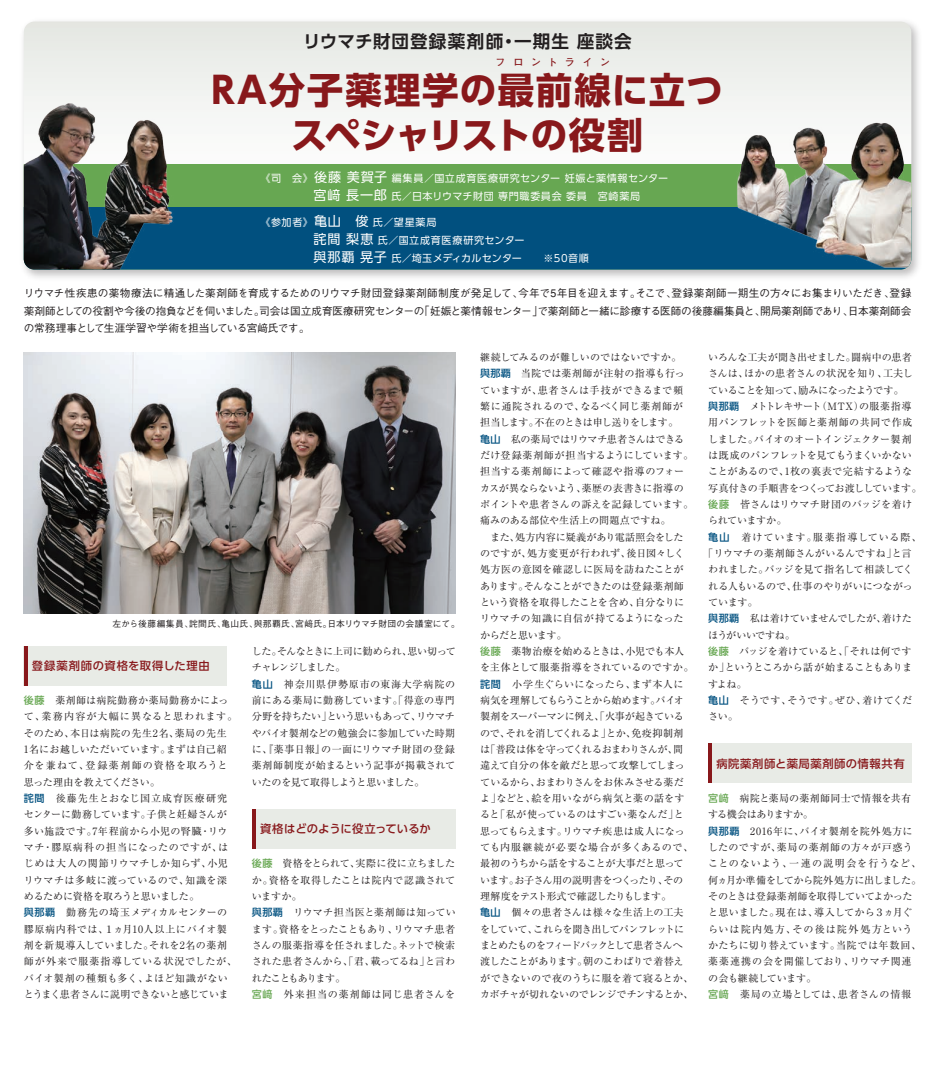
<style>
.page{position:relative;width:948px;height:1068px;background:#fff}
.page>*{position:absolute;margin:0;border:0;box-sizing:border-box;transform-origin:0 0}
.t1{font:700 36.5px/45.2px "UD Shin Go Pro";letter-spacing:.035em;color:#88181b;text-align:center}
.t2{font:700 17.62px "UD Shin Go Pro De";letter-spacing:.06em;color:#231f20}
.t3{font:500 11.25px "UD Shin Go Pro";letter-spacing:.045em;color:#88181b}
.t4{font:500 11.25px "UD Shin Go Pro";letter-spacing:.065em;color:#88181b}
.t5{font:500 11.25px "UD Shin Go Pro";letter-spacing:.01em;color:#88181b}
.t6{font:500 10.62px/17.6px "Gothic BBB";letter-spacing:-.02em;color:#231f20;text-align:justify}
.t7{font:10px/16.4px "Ryumin Pro";color:#231f20}
.t8{font:10px/16.4px "Ryumin Pro";letter-spacing:.03em;color:#231f20}
.t9{font:10px/16.4px "Ryumin Pro";letter-spacing:.02em;color:#231f20}
.t10{font:10px/16.4px "Ryumin Pro";letter-spacing:-.02em;color:#231f20}
.t11{font:10px/17.6px "UD Shin Go Pro";letter-spacing:.055em;color:#fff}
.t12{font:10px "Ryumin Pro";letter-spacing:-.05em;color:#231f20}
.t13{font:10px "Ryumin Pro";letter-spacing:-.04em;color:#231f20}
.t14{font:10px "Ryumin Pro";letter-spacing:-.035em;color:#231f20}
.t15{font:10px "Ryumin Pro";letter-spacing:-.025em;color:#231f20}
.t16{font:10px "Ryumin Pro";letter-spacing:.1em;color:#231f20}
.t17{font:700 10px "Futo Go B101 Pro";letter-spacing:.75em;color:#88181b}
.t18{font:500 8.75px "Gothic BBB";letter-spacing:.025em;color:#231f20}
.s1{font-size:13.12px}
.s2{font-family:"UD Shin Go Pro";font-weight:500;color:#01507f}
.s3{font-family:"UD Shin Go Pro";font-weight:500;color:#67a752}
</style>
<div class="page">
<img style="left:23px;top:21px;width:896px;height:257px">
<img style="left:24px;top:22px;width:887px;height:248px">
<img style="left:24px;top:352px;width:431px;height:262px">
<div style="left:24px;top:646px;width:203px;height:39px;background:#e8ebe6"></div>
<hr style="left:24px;top:646px;width:3px;height:39px;background:#88181b">
<div style="left:252px;top:809px;width:203px;height:39px;background:#e8ebe6"></div>
<hr style="left:252px;top:809px;width:3px;height:39px;background:#88181b">
<div style="left:708px;top:744px;width:203px;height:39px;background:#e8ebe6"></div>
<hr style="left:708px;top:744px;width:3px;height:39px;background:#88181b">
<p class="t2" style="left:303px;top:27px;width:330px">リウマチ財団登録薬剤師・一期生 座談会</p>
<p class="t1" style="left:212px;top:67px;width:512px">RA分子薬理学の最前線に立つスペシャリストの役割</p>
<p class="t17" style="left:495px;top:54px;width:116px">フロントライン</p>
<p class="t11" style="left:313px;top:170px;width:356px;text-indent:-53px">《司　会》 <span class="s1">後藤 美賀子</span> 編集員／国立成育医療研究センター 妊娠と薬情報センター<span class="s1">宮﨑 長一郎</span> 氏／日本リウマチ財団 専門職委員会 委員　宮崎薬局</p>
<p class="t11" style="left:313px;top:213px;width:277px;text-indent:-53px">《参加者》 <span class="s1">亀山　俊</span> 氏／望星薬局<br><span class="s1">詫間 梨恵</span> 氏／国立成育医療研究センター<br><span class="s1">與那覇 晃子</span> 氏／埼玉メディカルセンター　　※50音順</p>
<p class="t6" style="left:24px;top:285px;width:889px">リウマチ性疾患の薬物療法に精通した薬剤師を育成するためのリウマチ財団登録薬剤師制度が発足して、今年で5年目を迎えます。そこで、登録薬剤師一期生の方々にお集まりいただき、登録薬剤師としての役割や今後の抱負などを伺いました。司会は国立成育医療研究センターの「妊娠と薬情報センター」で薬剤師と一緒に診療する医師の後藤編集員と、開局薬剤師であり、日本薬剤師会の常務理事として生涯学習や学術を担当している宮﨑氏です。</p>
<p class="t7" style="left:480px;top:348px;width:215px">継続してみるのが難しいのではないですか。<span class="s2">與那覇</span> 当院では薬剤師が注射の指導も行っていますが、患者さんは手技ができるまで頻繁に通院されるので、なるべく同じ薬剤師が担当します。不在のときは申し送りをします。<br><span class="s2">亀山</span>　私の薬局ではリウマチ患者さんはできるだけ登録薬剤師が担当するようにしています。担当する薬剤師によって確認や指導のフォーカスが異ならないよう、薬歴の表書きに指導のポイントや患者さんの訴えを記録しています。痛みのある部位や生活上の問題点ですね。<br>　また、処方内容に疑義があり電話照会をしたのですが、処方変更が行われず、後日図々しく処方医の意図を確認しに医局を訪ねたことがあります。そんなことができたのは登録薬剤師という資格を取得したことを含め、自分なりにリウマチの知識に自信が持てるようになったからだと思います。<br><span class="s3">後藤</span>　薬物治療を始めるときは、小児でも本人を主体として服薬指導をされているのですか。<span class="s2">詫間</span> 小学生ぐらいになったら、まず本人に病気を理解してもらうことから始めます。バイオ製剤をスーパーマンに例え、「火事が起きているので、それを消してくれるよ」とか、免疫抑制剤は「普段は体を守ってくれるおまわりさんが、間違えて自分の体を敵だと思って攻撃してしまっているから、おまわりさんをお休みさせる薬だよ」などと、絵を用いながら病気と薬の話をすると「私が使っているのはすごい薬なんだ」と思ってもらえます。リウマチ疾患は成人になっても内服継続が必要な場合が多くあるので、最初のうちから話をすることが大事だと思っています。お子さん用の説明書をつくったり、その理解度をテスト形式で確認したりもします。<br><span class="s2">亀山</span> 個々の患者さんは様々な生活上の工夫をしていて、これらを聞き出してパンフレットにまとめたものをフィードバックとして患者さんへ渡したことがあります。朝のこわばりで着替えができないので夜のうちに服を着て寝るとか、カボチャが切れないのでレンジでチンするとか、</p>
<p class="t10" style="left:708px;top:348px;width:205px">いろんな工夫が聞き出せました。闘病中の患者</p>
<p class="t7" style="left:708px;top:365px;width:206px">さんは、ほかの患者さんの状況を知り、工夫し</p>
<p class="t12" style="left:708px;top:382px;width:197px">ていることを知って、励みになったようです。</p>
<p class="t7" style="left:708px;top:397px;width:205px"><span class="s2">與那覇</span> メトトレキサート（MTX）の服薬指導</p>
<p class="t8" style="left:708px;top:414px;width:206px">用パンフレットを医師と薬剤師の共同で作成</p>
<p class="t14" style="left:708px;top:431px;width:205px">しました。バイオのオートインジェクター製剤</p>
<p class="t15" style="left:708px;top:447px;width:205px">は既成のパンフレットを見てもうまくいかない</p>
<p class="t7" style="left:708px;top:463px;width:205px">ことがあるので、1枚の裏表で完結するような</p>
<p class="t13" style="left:708px;top:480px;width:215px">写真付きの手順書をつくってお渡ししています。</p>
<p class="t9" style="left:708px;top:495px;width:205px"><span class="s3">後藤</span> 皆さんはリウマチ財団のバッジを着け</p>
<p class="t13" style="left:708px;top:513px;width:80px">られていますか。</p>
<p class="t16" style="left:708px;top:529px;width:215px"><span class="s2">亀山</span> 着けています。服薬指導している際、</p>
<p class="t7" style="left:703px;top:544px;width:210px">「リウマチの薬剤師さんがいるんですね」と言</p>
<p class="t7" style="left:708px;top:561px;width:206px">われました。バッジを見て指名して相談してく</p>
<p class="t7" style="left:708px;top:577px;width:206px">れる人もいるので、仕事のやりがいにつながっ</p>
<p class="t7" style="left:708px;top:593px;width:51px">ています。</p>
<p class="t7" style="left:708px;top:610px;width:205px"><span class="s2">與那覇</span>　私は着けていませんでしたが、着けた</p>
<p class="t12" style="left:708px;top:627px;width:88px">ほうがいいですね。</p>
<p class="t9" style="left:708px;top:642px;width:205px"><span class="s3">後藤</span> バッジを着けていると、「それは何です</p>
<p class="t10" style="left:708px;top:659px;width:205px">か」というところから話が始まることもありま</p>
<p class="t7" style="left:708px;top:675px;width:40px">すよね。</p>
<p class="t7" style="left:708px;top:691px;width:205px"><span class="s2">亀山</span> そうです、そうです。ぜひ、着けてくだ</p>
<p class="t7" style="left:708px;top:708px;width:32px">さい。</p>
<p class="t18" style="left:112px;top:618px;width:348px">左から後藤編集員、詫間氏、亀山氏、與那覇氏、宮﨑氏。日本リウマチ財団の会議室にて。</p>
<p class="t4" style="left:32px;top:656px;width:179px">登録薬剤師の資格を取得した理由</p>
<p class="t10" style="left:252px;top:642px;width:205px">した。そんなときに上司に勧められ、思い切ってチャレンジしました。<br><span class="s2">亀山</span> 神奈川県伊勢原市の東海大学病院の前にある薬局に勤務しています。「得意の専門分野を持ちたい」という思いもあって、リウマチやバイオ製剤などの勉強会に参加していた時期に、『薬事日報』の一面にリウマチ財団の登録薬剤師制度が始まるという記事が掲載されていたのを見て取得しようと思いました。</p>
<p class="t8" style="left:24px;top:691px;width:215px"><span class="s3">後藤</span>　薬剤師は病院勤務か薬局勤務かによって、業務内容が大幅に異なると思われます。そのため、本日は病院の先生2名、薬局の先生<br>1名にお越しいただいています。まずは自己紹介を兼ねて、登録薬剤師の資格を取ろうと思った理由を教えてください。<br><span class="s2">詫間</span> 後藤先生とおなじ国立成育医療研究センターに勤務しています。子供と妊婦さんが多い施設です。7年程前から小児の腎臓・リウマチ・膠原病科の担当になったのですが、はじめは大人の関節リウマチしか知らず、小児リウマチは多岐に渡っているので、知識を深めるために資格を取ろうと思いました。<br><span class="s2">與那覇</span> 勤務先の埼玉メディカルセンターの膠原病内科では、１ヵ月10人以上にバイオ製剤を新規導入していました。それを2名の薬剤師が外来で服薬指導している状況でしたが、バイオ製剤の種類も多く、よほど知識がないとうまく患者さんに説明できないと感じていま</p>
<p class="t3" style="left:716px;top:754px;width:190px">病院薬剤師と薬局薬剤師の情報共有</p>
<p class="t9" style="left:708px;top:789px;width:215px"><span class="s3">宮﨑</span>　病院と薬局の薬剤師同士で情報を共有する機会はありますか。<br><span class="s2">與那覇</span> 2016年に、バイオ製剤を院外処方にしたのですが、薬局の薬剤師の方々が戸惑うことのないよう、一連の説明会を行うなど、何ヵ月か準備をしてから院外処方に出しました。そのときは登録薬剤師を取得していてよかったと思いました。現在は、導入してから３ヵ月ぐらいは院内処方、その後は院外処方というかたちに切り替えています。当院では年数回、薬薬連携の会を開催しており、リウマチ関連の会も継続しています。<br><span class="s3">宮﨑</span> 薬局の立場としては、患者さんの情報</p>
<p class="t5" style="left:260px;top:820px;width:172px">資格はどのように役立っているか</p>
<p class="t7" style="left:252px;top:855px;width:205px"><span class="s3">後藤</span> 資格をとられて、実際に役に立ちましたか。資格を取得したことは院内で認識されていますか。<br><span class="s2">與那覇</span> リウマチ担当医と薬剤師は知っています。資格をとったこともあり、リウマチ患者さんの服薬指導を任されました。ネットで検索された患者さんから、「君、載ってるね」と言われたこともあります。<br><span class="s3">宮﨑</span> 外来担当の薬剤師は同じ患者さんを</p>
</div>
